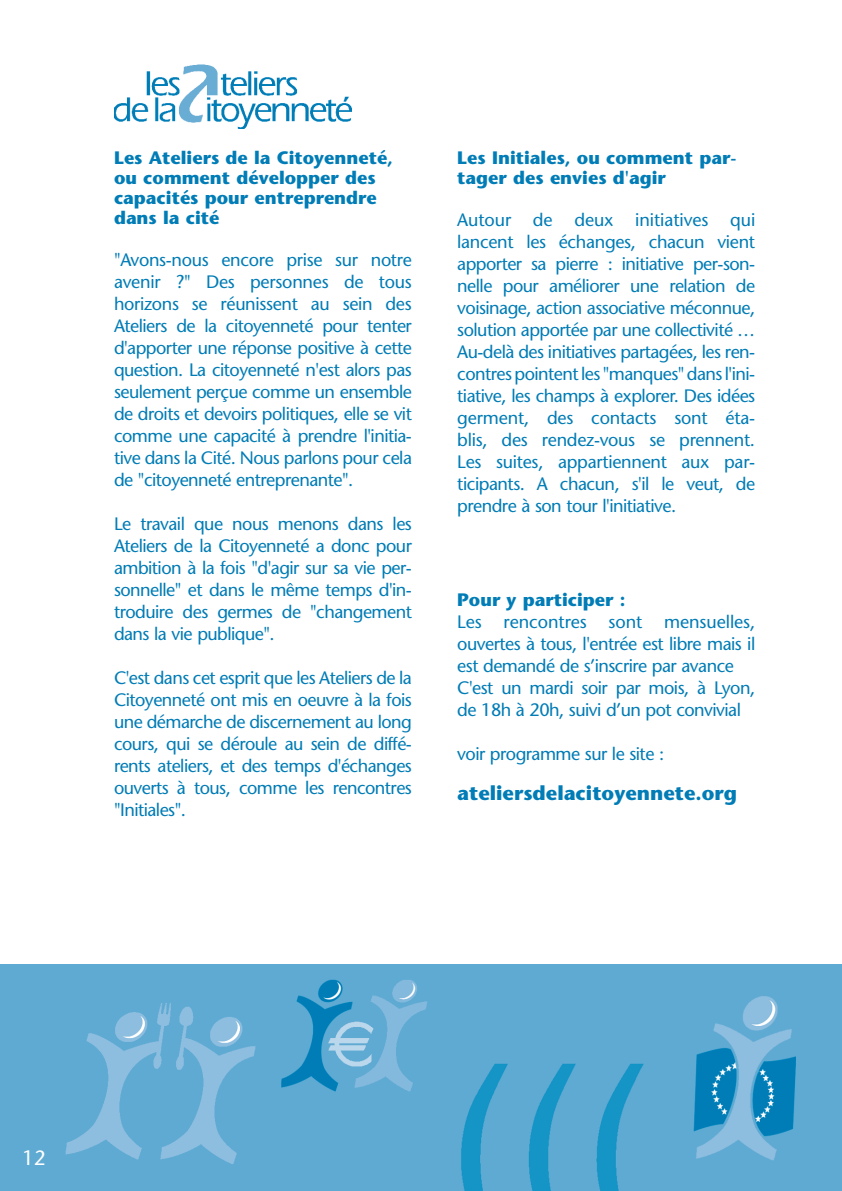
<style>
.page{position:relative;width:842px;height:1191px;background:#fff}
.page>*{position:absolute;margin:0;border:0;box-sizing:border-box;transform-origin:0 0}
.t1{font:20.6px "Stone Sans";color:#fff}
.t2{font:700 20px "Stone Sans";color:#007cb6}
.t3{font:18px/22px "Stone Sans";letter-spacing:-.03em;color:#007cb6;text-align:justify}
.t4{font:700 18px/20px "Stone Sans";color:#007cb6}
</style>
<div class="page">
<img style="left:0;top:964px;width:842px;height:227px">
<img style="left:114px;top:65px;width:238px;height:64px">
<p class="t4" style="left:114px;top:147px;width:281px">Les Ateliers de la Citoyenneté, ou comment développer des capacités pour entreprendre dans la cité</p>
<p class="t3" style="left:114px;top:249px;width:299px">"Avons-nous encore prise sur notre avenir ?" Des personnes de tous horizons se réunissent au sein des Ateliers de la citoyenneté pour tenter d'apporter une réponse positive à cette question. La citoyenneté n'est alors pas seulement perçue comme un ensemble de droits et devoirs politiques, elle se vit comme une capacité à prendre l'initia&shy;tive dans la Cité. Nous parlons pour cela de "citoyenneté entreprenante".</p>
<p class="t3" style="left:114px;top:513px;width:299px">Le travail que nous menons dans les Ateliers de la Citoyenneté a donc pour ambition à la fois "d'agir sur sa vie per&shy;sonnelle" et dans le même temps d'in&shy;troduire des germes de "changement dans la vie publique".</p>
<p class="t3" style="left:114px;top:667px;width:299px">C'est dans cet esprit que les Ateliers de la Citoyenneté ont mis en oeuvre à la fois une démarche de discernement au long cours, qui se déroule au sein de diffé&shy;rents ateliers, et des temps d'échanges ouverts à tous, comme les rencontres "Initiales".</p>
<p class="t4" style="left:457px;top:147px;width:281px">Les Initiales, ou comment par&shy;tager des envies d'agir</p>
<p class="t3" style="left:457px;top:209px;width:300px">Autour de deux initiatives qui lancent les échanges, chacun vient apporter sa pierre : initiative per-son&shy;nelle pour améliorer une relation de voisinage, action associative méconnue, solution apportée par une collectivité … Au-delà des initiatives partagées, les ren&shy;contres pointent les "manques" dans l'ini&shy;tiative, les champs à explorer. Des idées germent, des contacts sont éta&shy;blis, des rendez-vous se prennent.<br>Les suites, appartiennent aux par&shy;ticipants. A chacun, s'il le veut, de prendre à son tour l'initiative.</p>
<p class="t4" style="left:457px;top:589px;width:170px">Pour y participer :</p>
<p class="t3" style="left:457px;top:610px;width:300px;text-align:left">Les rencontres sont mensuelles, ouvertes à tous, l'entrée est libre mais il est demandé de s’inscrire par avance C'est un mardi soir par mois, à Lyon, de 18h à 20h, suivi d’un pot convivial</p>
<p class="t3" style="left:457px;top:742px;width:208px">voir programme sur le site :</p>
<p class="t2" style="left:457px;top:780px;width:281px">ateliersdelacitoyennete.org</p>
<p class="t1" style="left:23px;top:1144px;width:24px">12</p>
</div>
